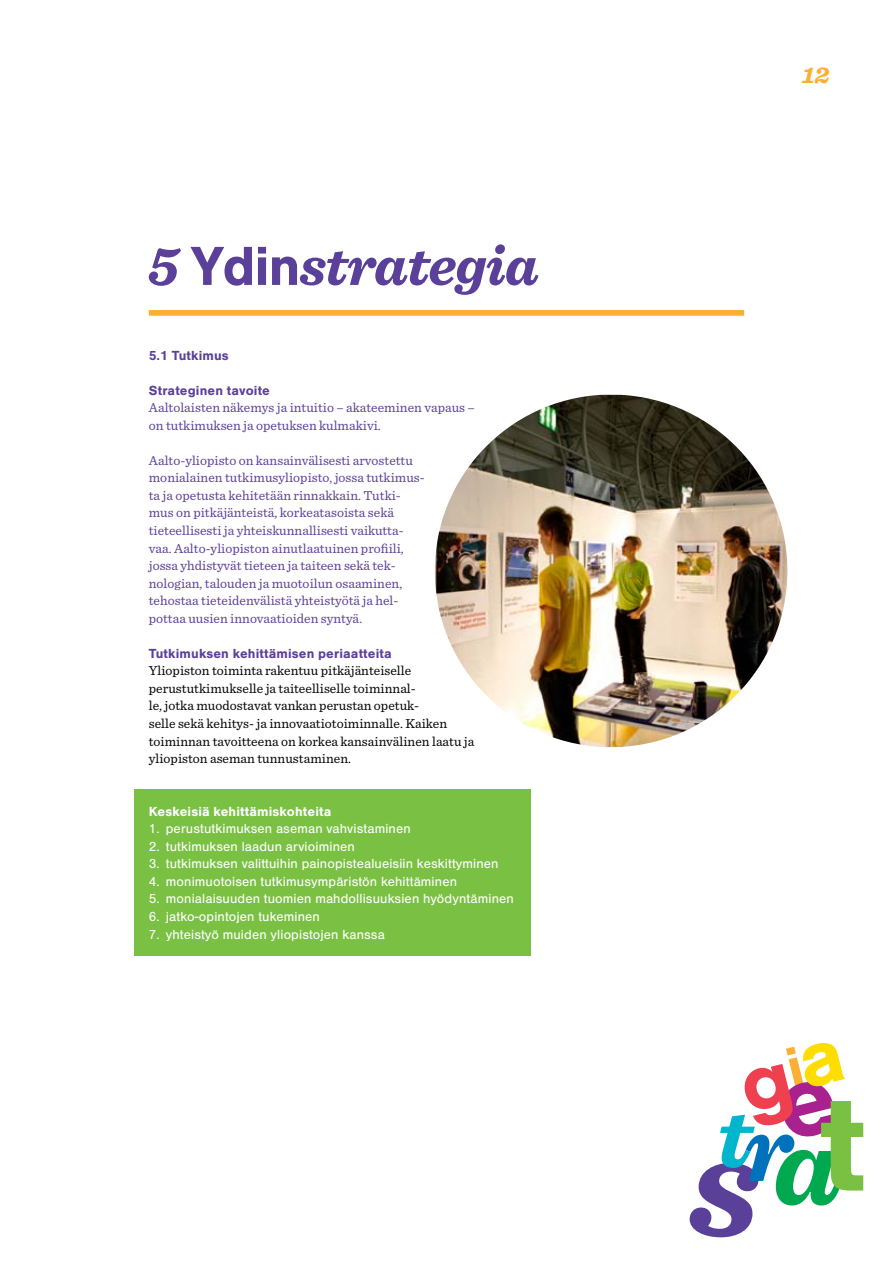
<style>
.page{position:relative;width:893px;height:1263px;background:#fff}
.page>*{position:absolute;margin:0;border:0;box-sizing:border-box;transform-origin:0 0}
.t1{font:italic 700 57px "Sentinel";letter-spacing:-.02em;color:#5a4099}
.t2{font:italic 700 27px "Sentinel";color:#fbb034}
.t3{font:13.65px/17.5px "Sentinel";letter-spacing:.005em;color:#5a4099}
.t4{font:13.65px "Nimbus San T";letter-spacing:.01em;color:#fff}
.t5{font:13.65px/17.5px "Sentinel";letter-spacing:.005em;color:#000}
.t6{font:700 13.65px "Nimbus San T";letter-spacing:.01em;color:#5a4099}
.t7{font:700 13.65px "Nimbus San T";letter-spacing:.01em;color:#fff}
.s1{font-family:"Nimbus San T";font-style:normal}
</style>
<div class="page">
<svg style="left:690px;top:1043px;width:173px;height:194px"></svg>
<div style="left:134px;top:789px;width:397px;height:167px;background:#7ac143"></div>
<div style="left:149px;top:310px;width:595px;height:6px;background:#fbb034"></div>
<img style="left:435px;top:395px;width:352px;height:352px;border-radius:174px">
<h1 class="t1" style="left:148px;top:221px;width:392px">5 <span class="s1">Ydin</span>strategia</h1>
<p class="t6" style="left:149px;top:347px;width:81px">5.1 Tutkimus</p>
<p class="t6" style="left:149px;top:382px;width:123px">Strateginen tavoite</p>
<p class="t3" style="left:149px;top:398px;width:328px">Aaltolaisten näkemys ja intuitio – akateeminen vapaus – on tutkimuksen ja opetuksen kulmakivi.</p>
<p class="t3" style="left:149px;top:451px;width:278px">Aalto-yliopisto on kansainvälisesti arvostettu monialainen tutkimusyliopisto, jossa tutkimus&shy;ta ja opetusta kehitetään rinnakkain. Tutki&shy;mus on pitkäjänteistä, korkeatasoista sekä tieteellisesti ja yhteiskunnallisesti vaikutta&shy;vaa. Aalto-yliopiston ainutlaatuinen profiili, jossa yhdistyvät tieteen ja taiteen sekä tek&shy;nologian, talouden ja muotoilun osaaminen, tehostaa tieteidenvälistä yhteistyötä ja hel&shy;pottaa uusien innovaatioiden syntyä.</p>
<p class="t6" style="left:149px;top:646px;width:244px">Tutkimuksen kehittämisen periaatteita</p>
<p class="t5" style="left:149px;top:661px;width:327px">Yliopiston toiminta rakentuu pitkäjänteiselle perustutkimukselle ja taiteelliselle toiminnal-<br>le, jotka muodostavat vankan perustan opetuk-<br>selle sekä kehitys- ja innovaatiotoiminnalle. Kaiken toiminnan tavoitteena on korkea kansainvälinen laatu ja yliopiston aseman tunnustaminen.</p>
<p class="t7" style="left:149px;top:803px;width:184px">Keskeisiä kehittämiskohteita</p>
<p class="t4" style="left:149px;top:821px;width:263px">1. perustutkimuksen aseman vahvistaminen</p>
<p class="t4" style="left:149px;top:839px;width:208px">2. tutkimuksen laadun arvioiminen</p>
<p class="t4" style="left:149px;top:856px;width:351px">3. tutkimuksen valittuihin painopistealueisiin keskittyminen</p>
<p class="t4" style="left:149px;top:874px;width:310px">4. monimuotoisen tutkimusympäristön kehittäminen</p>
<p class="t4" style="left:149px;top:891px;width:367px">5. monialaisuuden tuomien mahdollisuuksien hyödyntäminen</p>
<p class="t4" style="left:149px;top:909px;width:173px">6. jatko-opintojen tukeminen</p>
<p class="t4" style="left:149px;top:926px;width:237px">7. yhteistyö muiden yliopistojen kanssa</p>
<h2 class="t2" style="left:802px;top:53px;width:29px">12</h2>
</div>
